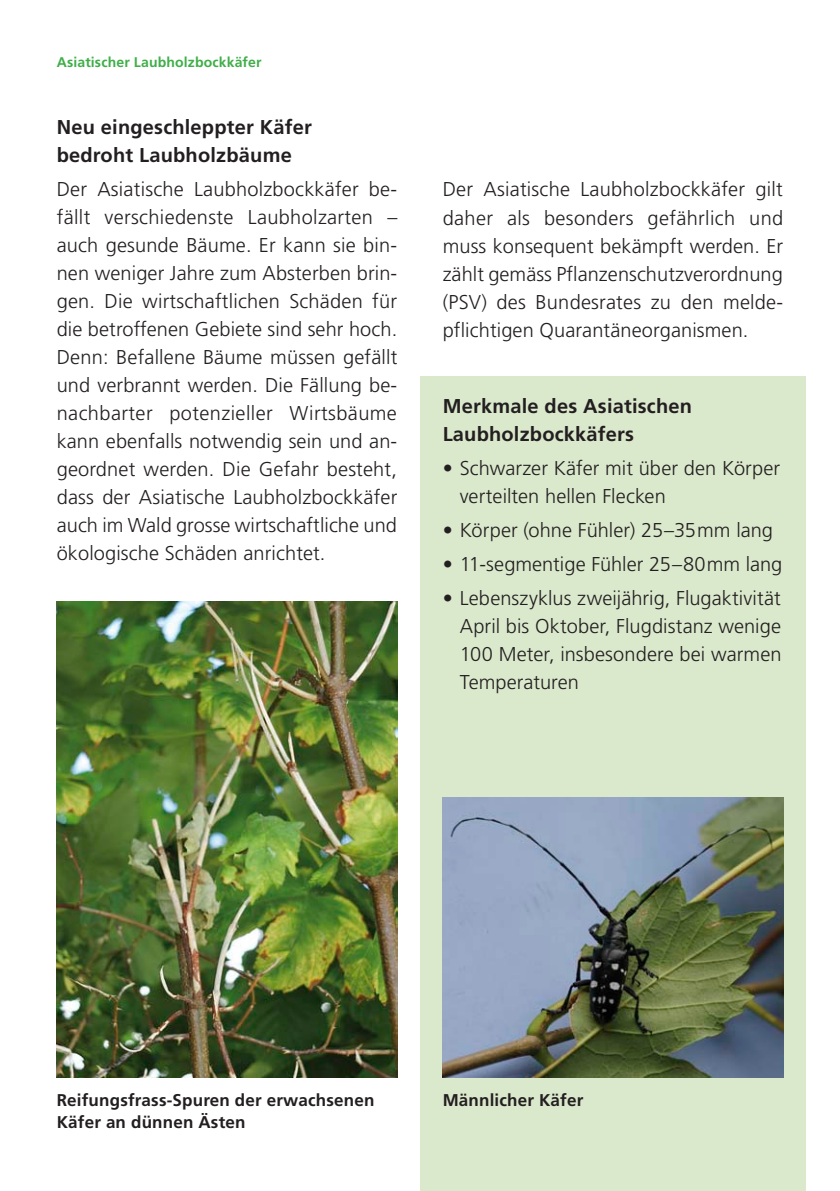
<style>
.page{position:relative;width:840px;height:1191px;background:#fff}
.page>*{position:absolute;margin:0;border:0;box-sizing:border-box;transform-origin:0 0}
.t1{font:300 20px/28px "Frutiger LT";letter-spacing:.005em;color:#231f20;text-align:justify}
.t2{font:700 20px/28px "Frutiger LT";letter-spacing:.01em;color:#231f20}
.t3{font:700 17px/22px "Frutiger LT";letter-spacing:.01em;color:#231f20}
.t4{font:700 14px "Frutiger LT";letter-spacing:.01em;color:#3fae49}
</style>
<div class="page">
<div style="left:420px;top:377px;width:385px;height:814px;background:#dae8cc"></div>
<img style="left:442px;top:797px;width:340px;height:280px">
<img style="left:57px;top:601px;width:340px;height:476px">
<p class="t4" style="left:57px;top:54px;width:206px">Asiatischer Laubholzbockkäfer</p>
<p class="t2" style="left:57px;top:113px;width:256px">Neu eingeschleppter Käfer bedroht Laubholzbäume</p>
<p class="t1" style="left:57px;top:175px;width:342px">Der Asiatische Laubholzbockkäfer be&shy;fällt verschiedenste Laubholzarten – auch gesunde Bäume. Er kann sie bin&shy;nen weniger Jahre zum Absterben brin&shy;gen. Die wirtschaftlichen Schäden für die betroffenen Gebiete sind sehr hoch.<br>Denn: Befallene Bäume müssen gefällt und verbrannt werden. Die Fällung be&shy;nachbarter potenzieller Wirtsbäume kann ebenfalls notwendig sein und an&shy;geordnet werden. Die Gefahr besteht, dass der Asiatische Laubholzbockkäfer auch im Wald grosse wirtschaftliche und ökologische Schäden anrichtet.</p>
<p class="t1" style="left:442px;top:176px;width:342px">Der Asiatische Laubholzbockkäfer gilt daher als besonders gefährlich und muss konsequent bekämpft werden. Er zählt gemäss Pflanzenschutzverordnung (PSV) des Bundesrates zu den melde&shy;pflichtigen Quarantäneorganismen.</p>
<p class="t2" style="left:442px;top:392px;width:251px">Merkmale des Asiatischen<br>Laubholzbockkäfers</p>
<p class="t1" style="left:459px;top:454px;width:322px;text-indent:-17px">• Schwarzer Käfer mit über den Körper verteilten hellen Flecken</p>
<p class="t1" style="left:442px;top:516px;width:331px">• Körper (ohne Fühler) 25–35 mm lang</p>
<p class="t1" style="left:442px;top:550px;width:341px">• 11-segmentige Fühler 25–80 mm lang</p>
<p class="t1" style="left:459px;top:584px;width:323px;text-indent:-17px">• Lebenszyklus zweijährig, Flugaktivität April bis Oktober, Flugdistanz wenige 100 Meter, insbesondere bei warmen Temperaturen</p>
<p class="t3" style="left:57px;top:1089px;width:319px">Reifungsfrass-Spuren der erwachsenen<br>Käfer an dünnen Ästen</p>
<p class="t3" style="left:442px;top:1089px;width:142px">Männlicher Käfer</p>
</div>
